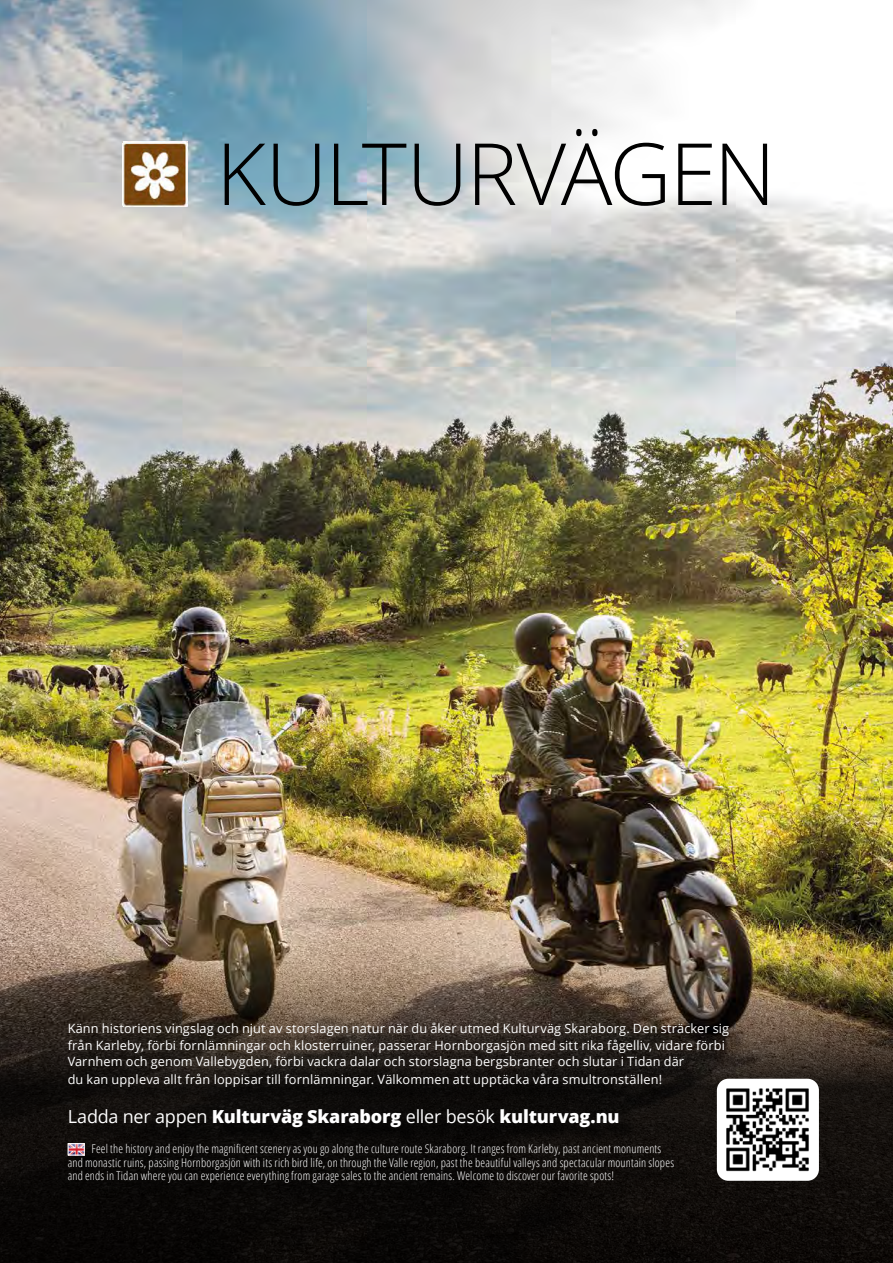
<style>
.page{position:relative;width:893px;height:1263px;background:#fff}
.page>*{position:absolute;margin:0;border:0;box-sizing:border-box;transform-origin:0 0}
.t1{font:300 85.95px "Open Sans";letter-spacing:-.025em;color:#000}
.t2{font:800 18px "Open Sans";letter-spacing:-.005em;color:#fff}
.t3{font:12.75px/16.5px "Open Sans";letter-spacing:.01em;color:#fff}
.t4{font:300 condensed 12px/13.5px "Open Sans";letter-spacing:.015em;color:#fff}
.s1{font-weight:400}
</style>
<div class="page">
<img style="left:0;top:0;width:893px;height:916px">
<img style="left:0;top:916px;width:893px;height:347px">
<img style="left:122px;top:141px;width:66px;height:65px">
<div style="left:70px;top:1025px;width:677px;height:176px;background:#000;opacity:.95"></div>
<img style="left:70px;top:1145px;width:13px;height:8px">
<div style="left:68px;top:1143px;width:17px;height:12px;border:1px solid #fff"></div>
<img style="left:717px;top:1079px;width:102px;height:102px">
<h1 class="t1" style="left:216px;top:115px;width:561px">KULTURVÄGEN</h1>
<p class="t3" style="left:68px;top:1020px;width:663px">Känn historiens vingslag och njut av storslagen natur när du åker utmed Kulturväg Skaraborg. Den sträcker sig från Karleby, förbi fornlämningar och klosterruiner, passerar Hornborgasjön med sitt rika fågelliv, vidare förbi<br>Varnhem och genom Vallebygden, förbi vackra dalar och storslagna bergsbranter och slutar i Tidan där</p>
<p class="t3" style="left:68px;top:1071px;width:596px">du kan uppleva allt från loppisar till fornlämningar. Välkommen att upptäcka våra smultronställen!</p>
<h2 class="t2" style="left:68px;top:1102px;width:553px"><span class="s1">Ladda ner appen</span> Kulturväg Skaraborg <span class="s1">eller besök</span> kulturvag.nu</h2>
<p class="t4" style="left:68px;top:1142px;width:608px;text-indent:24px">Feel the history and enjoy the magnificent scenery as you go along the culture route Skaraborg. It ranges from Karleby, past ancient monuments and monastic ruins, passing Hornborgasjön with its rich bird life, on through the Valle region, past the beautiful valleys and spectacular mountain slopes and ends in Tidan where you can experience everything from garage sales to the ancient remains. Welcome to discover our favorite spots!</p>
</div>
